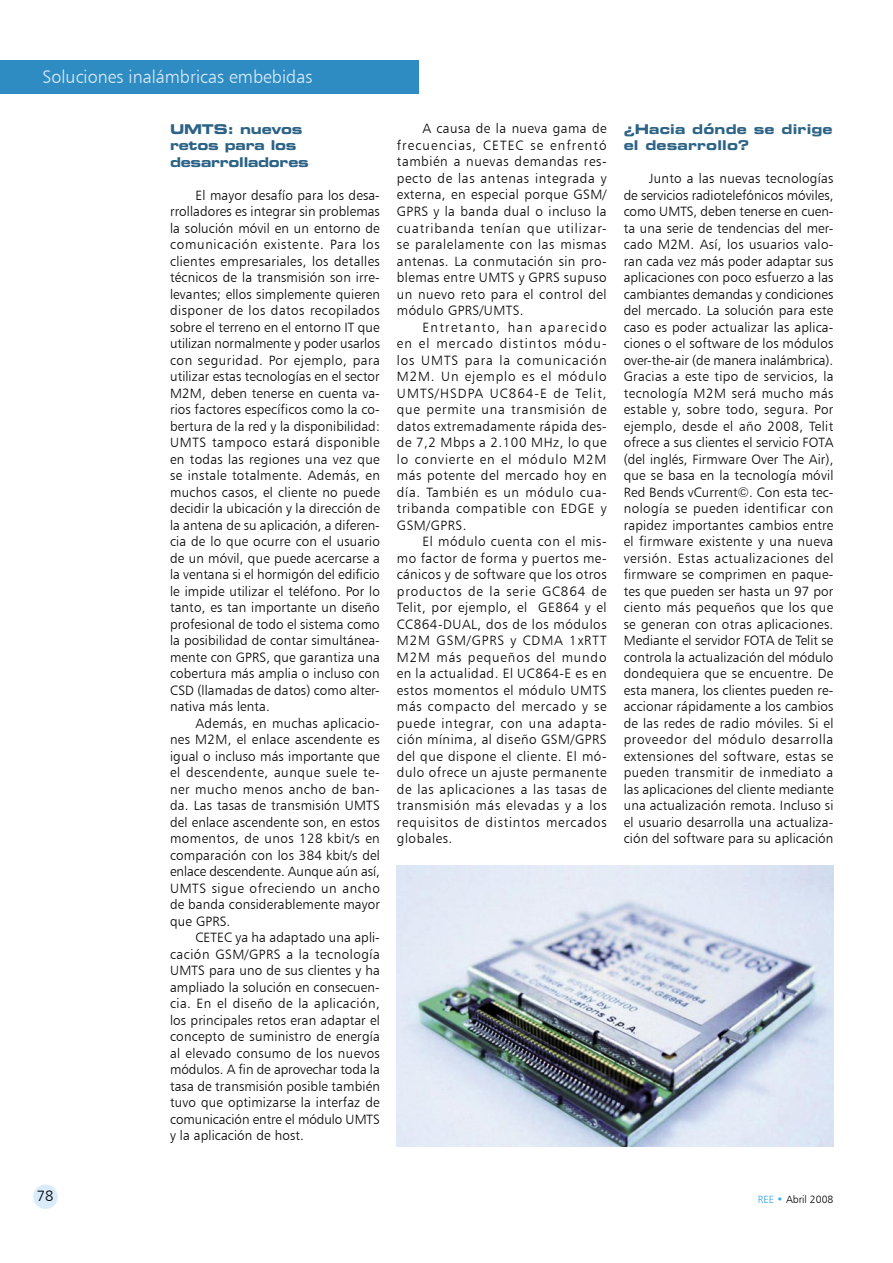
<style>
.page{position:relative;width:893px;height:1263px;background:#fff}
.page>*{position:absolute;margin:0;border:0;box-sizing:border-box;transform-origin:0 0}
.t1{font:18px "Humanist 777 BT Light B";color:#daebfa}
.t2{font:15px "Humanist 777 BT Light B";color:#000}
.TEXTO_ARTICULO{font:13.5px/16.5px "Humanist 777 BT Light B";letter-spacing:.015em;color:#000;text-align:justify}
.TITULO_APARTADO{font:13.5px/16.5px "Eurostile Bold Extended Two";letter-spacing:-.02em;color:#2c6386}
.TITULO_APARTADO-2{font:13.5px/16.5px "Eurostile Bold Extended Two";letter-spacing:.01em;color:#2c6386}
.t3{font:10.5px "Humanist 777 BT Light B";color:#000}
.s1{color:#36a7e9}
</style>
<div class="page">
<div style="left:33px;top:1184px;width:25px;height:25px;background:#daebfa;border-radius:50%"></div>
<div style="left:0;top:61px;width:419px;height:33px;background:#2f8cc2"></div>
<img style="left:397px;top:866px;width:436px;height:280px">
<h1 class="t1" style="left:43px;top:65px;width:271px">Soluciones inalámbricas embebidas</h1>
<p class="TITULO_APARTADO" style="left:170px;top:120px;width:140px">UMTS: nuevos retos para los desarrolladores</p>
<p class="TEXTO_ARTICULO" style="left:170px;top:187px;width:211px;text-indent:26px">El mayor desafío para los desa&shy;rrolladores es integrar sin problemas la solución móvil en un entorno de comunicación existente. Para los clientes empresariales, los detalles técnicos de la transmisión son irre&shy;levantes; ellos simplemente quieren disponer de los datos recopilados sobre el terreno en el entorno IT que utilizan normalmente y poder usarlos con seguridad. Por ejemplo, para utilizar estas tecnologías en el sector M2M, deben tenerse en cuenta va&shy;rios factores específicos como la co&shy;bertura de la red y la disponibilidad:<br>UMTS tampoco estará disponible en todas las regiones una vez que se instale totalmente. Además, en muchos casos, el cliente no puede decidir la ubicación y la dirección de la antena de su aplicación, a diferen&shy;cia de lo que ocurre con el usuario de un móvil, que puede acercarse a la ventana si el hormigón del edificio le impide utilizar el teléfono. Por lo tanto, es tan importante un diseño profesional de todo el sistema como la posibilidad de contar simultánea&shy;mente con GPRS, que garantiza una cobertura más amplia o incluso con CSD (llamadas de datos) como alter&shy;nativa más lenta.</p>
<p class="TEXTO_ARTICULO" style="left:170px;top:715px;width:211px;text-indent:26px">Además, en muchas aplicacio&shy;nes M2M, el enlace ascendente es igual o incluso más importante que el descendente, aunque suele te&shy;ner mucho menos ancho de ban&shy;da. Las tasas de transmisión UMTS del enlace ascendente son, en estos momentos, de unos 128 kbit/s en comparación con los 384 kbit/s del enlace descendente. Aunque aún así, UMTS sigue ofreciendo un ancho de banda considerablemente mayor que GPRS.</p>
<p class="TEXTO_ARTICULO" style="left:170px;top:929px;width:211px;text-indent:26px">CETEC ya ha adaptado una apli&shy;cación GSM/GPRS a la tecnología UMTS para uno de sus clientes y ha ampliado la solución en consecuen&shy;cia. En el diseño de la aplicación, los principales retos eran adaptar el concepto de suministro de energía al elevado consumo de los nuevos módulos. A fin de aprovechar toda la tasa de transmisión posible también tuvo que optimizarse la interfaz de comunicación entre el módulo UMTS y la aplicación de host.</p>
<p class="TEXTO_ARTICULO" style="left:397px;top:120px;width:211px;text-indent:26px">A causa de la nueva gama de frecuencias, CETEC se enfrentó también a nuevas demandas res&shy;pecto de las antenas integrada y externa, en especial porque GSM/ GPRS y la banda dual o incluso la cuatribanda tenían que utilizar&shy;se paralelamente con las mismas antenas. La conmutación sin pro&shy;blemas entre UMTS y GPRS supuso un nuevo reto para el control del módulo GPRS/UMTS.</p>
<p class="TEXTO_ARTICULO" style="left:397px;top:318px;width:211px;text-indent:26px">Entretanto, han aparecido en el mercado distintos módu&shy;los UMTS para la comunicación M2M. Un ejemplo es el módulo UMTS/HSDPA UC864-E de Telit, que permite una transmisión de datos extremadamente rápida des&shy;de 7,2 Mbps a 2.100 MHz, lo que lo convierte en el módulo M2M más potente del mercado hoy en día. También es un módulo cua&shy;tribanda compatible con EDGE y GSM/GPRS.</p>
<p class="TEXTO_ARTICULO" style="left:397px;top:533px;width:211px;text-indent:26px">El módulo cuenta con el mis&shy;mo factor de forma y puertos me&shy;cánicos y de software que los otros productos de la serie GC864 de Telit, por ejemplo, el GE864 y el CC864-DUAL, dos de los módulos M2M GSM/GPRS y CDMA 1xRTT M2M más pequeños del mundo en la actualidad. El UC864-E es en estos momentos el módulo UMTS más compacto del mercado y se puede integrar, con una adapta&shy;ción mínima, al diseño GSM/GPRS del que dispone el cliente. El mó&shy;dulo ofrece un ajuste permanente de las aplicaciones a las tasas de transmisión más elevadas y a los requisitos de distintos mercados globales.</p>
<p class="TITULO_APARTADO-2" style="left:624px;top:120px;width:210px">¿Hacia dónde se dirige el desarrollo?</p>
<p class="TEXTO_ARTICULO" style="left:624px;top:170px;width:211px;text-indent:26px">Junto a las nuevas tecnologías de servicios radiotelefónicos móviles, como UMTS, deben tenerse en cuen&shy;ta una serie de tendencias del mer&shy;cado M2M. Así, los usuarios valo&shy;ran cada vez más poder adaptar sus aplicaciones con poco esfuerzo a las cambiantes demandas y condiciones del mercado. La solución para este caso es poder actualizar las aplica&shy;ciones o el software de los módulos over-the-air (de manera inalámbrica).<br>Gracias a este tipo de servicios, la tecnología M2M será mucho más estable y, sobre todo, segura. Por ejemplo, desde el año 2008, Telit ofrece a sus clientes el servicio FOTA (del inglés, Firmware Over The Air), que se basa en la tecnología móvil Red Bends vCurrent©. Con esta tec&shy;nología se pueden identificar con rapidez importantes cambios entre el firmware existente y una nueva versión. Estas actualizaciones del firmware se comprimen en paque&shy;tes que pueden ser hasta un 97 por ciento más pequeños que los que se generan con otras aplicaciones.<br>Mediante el servidor FOTA de Telit se controla la actualización del módulo dondequiera que se encuentre. De esta manera, los clientes pueden re&shy;accionar rápidamente a los cambios de las redes de radio móviles. Si el proveedor del módulo desarrolla extensiones del software, estas se pueden transmitir de inmediato a las aplicaciones del cliente mediante una actualización remota. Incluso si el usuario desarrolla una actualiza&shy;ción del software para su aplicación</p>
<p class="t2" style="left:37px;top:1186px;width:18px">78</p>
<p class="t3" style="left:758px;top:1193px;width:77px"><span class="s1">REE •</span> Abril 2008</p>
</div>
